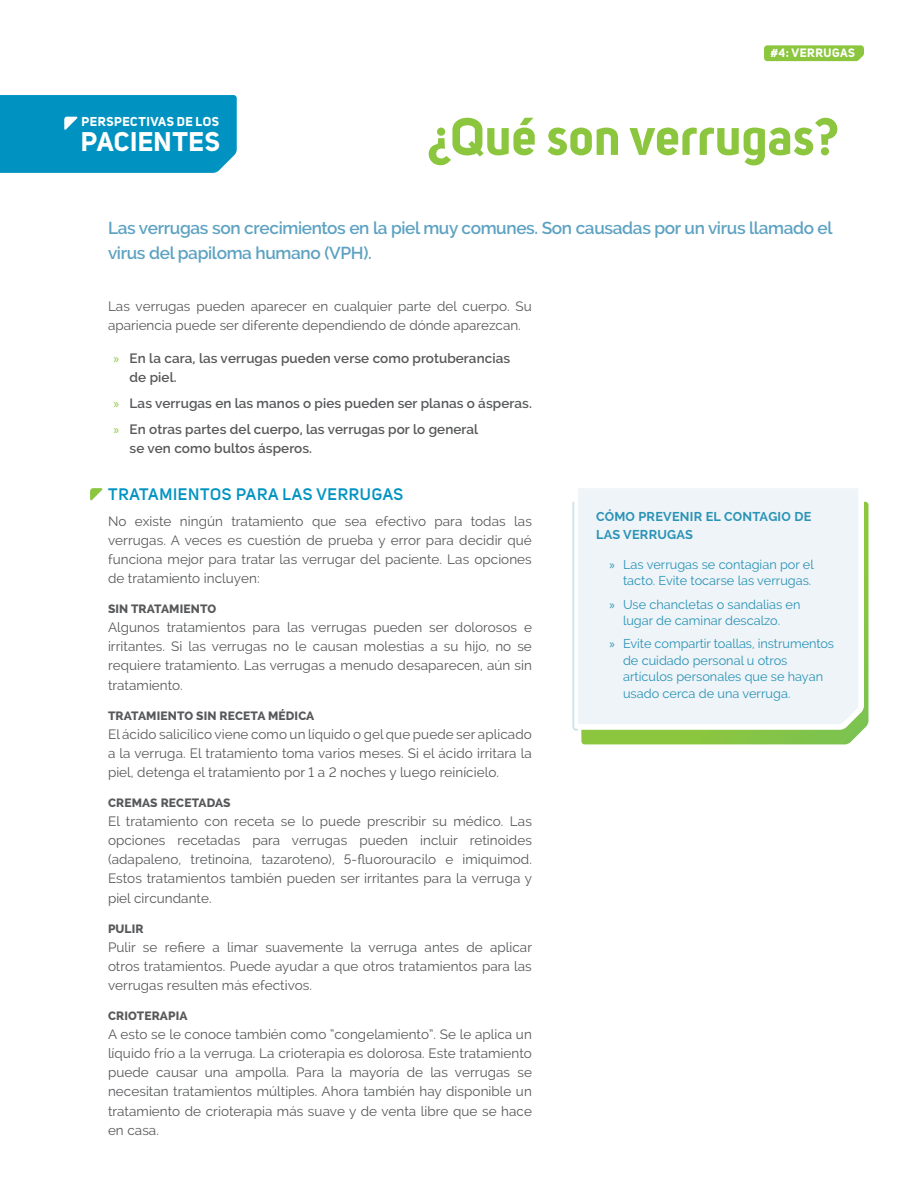
<style>
.page{position:relative;width:918px;height:1188px;background:#fff}
.page>*{position:absolute;margin:0;border:0;box-sizing:border-box;transform-origin:0 0}
.t1{font:700 51.75px "Uni Sans";color:#8bc63e}
.t2{font:700 26.7px "Uni Sans";letter-spacing:.02em;color:#fff}
.t3{font:600 17.25px/25.5px "Raleway";letter-spacing:-.02em;color:#5da2c2}
.t4{font:600 16.5px "Uni Sans";letter-spacing:.045em;color:#0093c1}
.t5{font:13.5px/19.2px "Raleway";letter-spacing:.005em;color:#57585a;text-align:justify}
.t6{font:600 13.5px/19.2px "Raleway";letter-spacing:.005em;color:#57585a}
.t7{font:12.75px/16.5px "Raleway";color:#2b93b6;text-align:right}
.t8{font:700 12.75px/17.5px "Raleway";letter-spacing:.015em;color:#2b93b6}
.t9{font:700 12.75px "Uni Sans";letter-spacing:.035em;color:#fff}
.t10{font:800 12px "Raleway";letter-spacing:.01em;color:#57585a}
.t11{font:700 12px "Uni Sans";letter-spacing:.045em;color:#fff}
.s1{font-family:"Myriad Pro";font-weight:400;color:#8bc63e}
.s2{font-family:"Myriad Pro"}
</style>
<div class="page">
<svg style="left:764px;top:45px;width:100px;height:16px;background:#8fc845"></svg>
<svg style="left:90px;top:488px;width:13px;height:13px"></svg>
<svg style="left:581px;top:733px;width:279px;height:11px;background:#89c648"></svg>
<svg style="left:578px;top:488px;width:290px;height:245px;background:#ebf3f3"></svg>
<svg style="left:572px;top:500px;width:8px;height:232px"></svg>
<div style="left:0;top:95px;width:237px;height:78px;background:#0093c1"></div>
<p class="t9" style="left:82px;top:113px;width:139px">PERSPECTIVAS DE LOS</p>
<h2 class="t2" style="left:81px;top:125px;width:141px">PACIENTES</h2>
<p class="t11" style="left:770px;top:46px;width:86px">#4: VERRUGAS</p>
<h1 class="t1" style="left:427px;top:105px;width:413px">¿Qué son verrugas?</h1>
<p class="t3" style="left:108px;top:215px;width:726px">Las verrugas son crecimientos en la piel muy comunes. Son causadas por un virus llamado el virus del papiloma humano (VPH).</p>
<p class="t5" style="left:108px;top:297px;width:425px">Las verrugas pueden aparecer en cualquier parte del cuerpo. Su apariencia puede ser diferente dependiendo de dónde aparezcan.</p>
<p class="t6" style="left:130px;top:349px;width:382px;text-indent:-16px"><span class="s1">»</span> En la cara, las verrugas pueden verse como protuberancias de piel.</p>
<p class="t6" style="left:113px;top:390px;width:420px;line-height:26px"><span class="s1">»</span> Las verrugas en las manos o pies pueden ser planas o ásperas. <span class="s1">»</span> En otras partes del cuerpo, las verrugas por lo general</p>
<p class="t6" style="left:130px;top:439px;width:184px">se ven como bultos ásperos.</p>
<p class="t4" style="left:108px;top:482px;width:297px">TRATAMIENTOS PARA LAS VERRUGAS</p>
<p class="t5" style="left:108px;top:511px;width:425px">No existe ningún tratamiento que sea efectivo para todas las verrugas. A veces es cuestión de prueba y error para decidir qué funciona mejor para tratar las verrugar del paciente. Las opciones de tratamiento incluyen:</p>
<p class="t10" style="left:108px;top:602px;width:110px">SIN TRATAMIENTO</p>
<p class="t5" style="left:108px;top:618px;width:425px">Algunos tratamientos para las verrugas pueden ser dolorosos e irritantes. Si las verrugas no le causan molestias a su hijo, no se requiere tratamiento. Las verrugas a menudo desaparecen, aún sin tratamiento.</p>
<p class="t10" style="left:108px;top:709px;width:208px">TRATAMIENTO SIN RECETA MÉDICA</p>
<p class="t5" style="left:108px;top:724px;width:425px">El ácido salicílico viene como un líquido o gel que puede ser aplicado a la verruga. El tratamiento toma varios meses. Si el ácido irritara la piel, detenga el tratamiento por 1 a 2 noches y luego reinícielo.</p>
<p class="t10" style="left:108px;top:796px;width:124px">CREMAS RECETADAS</p>
<p class="t5" style="left:108px;top:812px;width:426px">El tratamiento con receta se lo puede prescribir su médico. Las opciones recetadas para verrugas pueden incluir retinoides (adapaleno, tretinoína, tazaroteno), 5-fluorouracilo e imiquimod.<br>Estos tratamientos también pueden ser irritantes para la verruga y piel circundante.</p>
<p class="t10" style="left:108px;top:922px;width:37px">PULIR</p>
<p class="t5" style="left:108px;top:937px;width:426px">Pulir se refiere a limar suavemente la verruga antes de aplicar otros tratamientos. Puede ayudar a que otros tratamientos para las verrugas resulten más efectivos.</p>
<p class="t10" style="left:108px;top:1009px;width:81px">CRIOTERAPIA</p>
<p class="t5" style="left:108px;top:1025px;width:425px">A esto se le conoce también como “congelamiento”. Se le aplica un líquido frío a la verruga. La crioterapia es dolorosa. Este tratamiento puede causar una ampolla. Para la mayoría de las verrugas se necesitan tratamientos múltiples. Ahora también hay disponible un tratamiento de crioterapia más suave y de venta libre que se hace en casa.</p>
<p class="t8" style="left:596px;top:508px;width:217px">CÓMO PREVENIR EL CONTAGIO DE<br>LAS VERRUGAS</p>
<p class="t7" style="left:610px;top:556px;width:206px"><span class="s2">»</span> Las verrugas se contagian por el tacto. Evite tocarse las verrugas.</p>
<p class="t7" style="left:610px;top:596px;width:192px;text-align:center"><span class="s2">»</span> Use chancletas o sandalias en lugar de caminar descalzo.</p>
<p class="t7" style="left:623px;top:636px;width:213px;text-align:left;text-indent:-14px"><span class="s2">»</span> Evite compartir toallas, instrumentos de cuidado personal u otros artículos personales que se hayan usado cerca de una verruga.</p>
</div>
